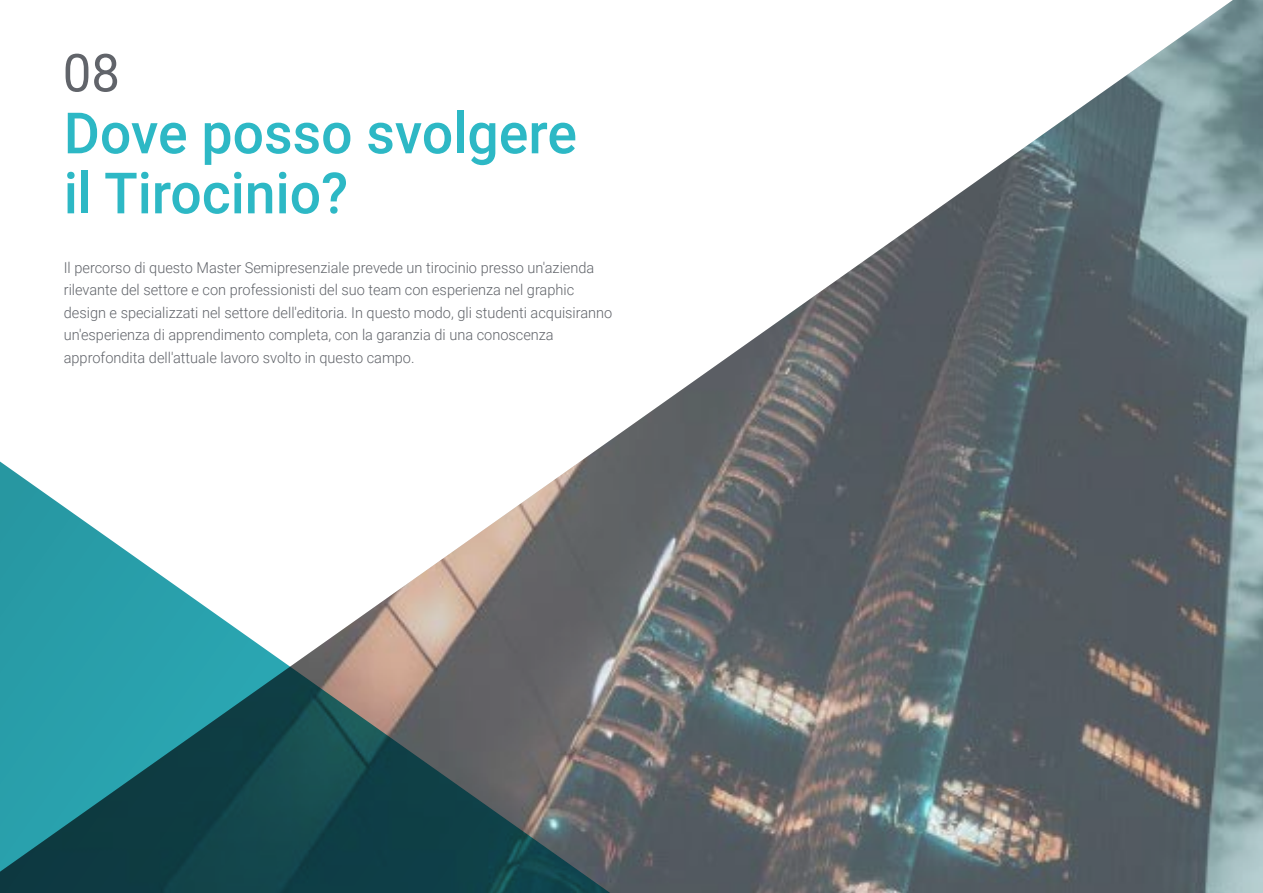
<style>
.page{position:relative;width:1263px;height:893px;background:#fff}
.page>*{position:absolute;margin:0;border:0;box-sizing:border-box;transform-origin:0 0}
.t1{font:500 57px/60px "Roboto";color:#2db8c5}
.t2{font:52.5px "Roboto";color:#61646a}
.t3{font:300 15px/22.5px "Roboto";color:#61646a}
</style>
<div class="page">
<img style="left:602px;top:0;width:661px;height:893px">
<svg style="left:0;top:446px;width:640px;height:447px"></svg>
<h2 class="t2" style="left:63px;top:36px;width:59px">08</h2>
<h1 class="t1" style="left:64px;top:101px;width:515px">Dove posso svolgere il Tirocinio?</h1>
<p class="t3" style="left:64px;top:255px;width:550px">Il percorso di questo Master Semipresenziale prevede un tirocinio presso un'azienda rilevante del settore e con professionisti del suo team con esperienza nel graphic design e specializzati nel settore dell'editoria. In questo modo, gli studenti acquisiranno un'esperienza di apprendimento completa, con la garanzia di una conoscenza approfondita dell'attuale lavoro svolto in questo campo.</p>
</div>
